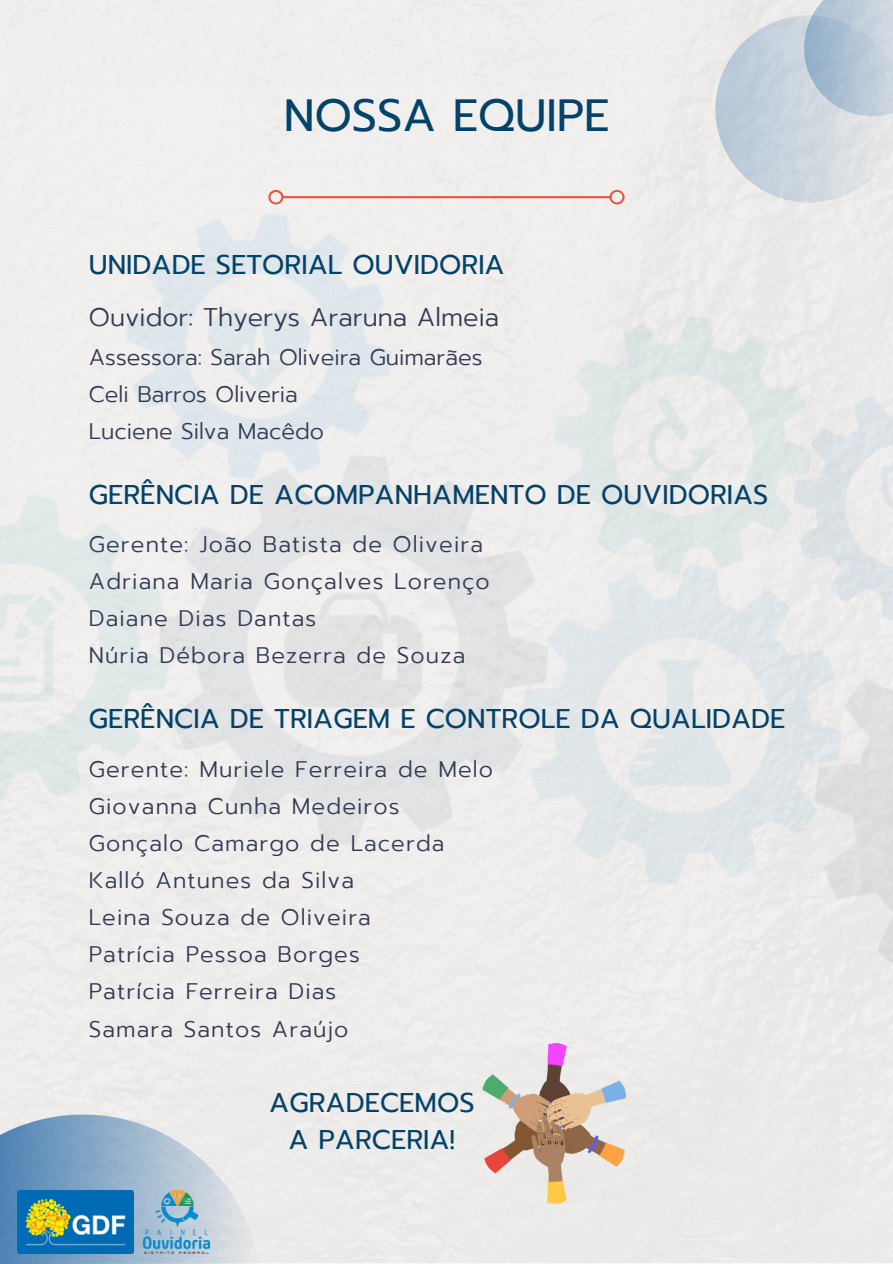
<style>
.page{position:relative;width:893px;height:1264px;background:#fff}
.page>*{position:absolute;margin:0;border:0;box-sizing:border-box;transform-origin:0 0}
.t1{font:45px "Prompt";color:#044369}
.t2{font:27px/37.2px "Prompt";color:#044369;text-align:center}
.t3{font:300 25.5px "Prompt";color:#343b53}
.t4{font:300 22.5px "Prompt";letter-spacing:.05em;color:#343b53}
.t5{font:300 22.5px "Prompt";color:#343b53}
</style>
<div class="page">
<img style="left:0;top:0;width:892px;height:1262px">
<svg style="left:715px;top:0;width:177px;height:202px"></svg>
<svg style="left:268px;top:190px;width:356px;height:14px"></svg>
<img style="left:482px;top:1043px;width:143px;height:160px">
<svg style="left:0;top:1114px;width:261px;height:149px"></svg>
<img style="left:17px;top:1189px;width:116px;height:63px">
<img style="left:144px;top:1189px;width:65px;height:63px">
<p class="t1" style="left:284px;top:82px;width:327px">NOSSA EQUIPE</p>
<p class="t2" style="left:89px;top:247px;width:417px">UNIDADE SETORIAL OUVIDORIA</p>
<p class="t3" style="left:89px;top:298px;width:411px">Ouvidor: Thyerys Araruna Almeia</p>
<p class="t5" style="left:89px;top:340px;width:395px">Assessora: Sarah Oliveira Guimarães</p>
<p class="t5" style="left:89px;top:377px;width:210px">Celi Barros Oliveria</p>
<p class="t5" style="left:89px;top:414px;width:237px">Luciene Silva Macêdo</p>
<p class="t2" style="left:89px;top:476px;width:681px">GERÊNCIA DE ACOMPANHAMENTO DE OUVIDORIAS</p>
<p class="t4" style="left:89px;top:527px;width:395px">Gerente: João Batista de Oliveira</p>
<p class="t4" style="left:89px;top:564px;width:402px">Adriana Maria Gonçalves Lorenço</p>
<p class="t4" style="left:89px;top:601px;width:229px">Daiane Dias Dantas</p>
<p class="t4" style="left:89px;top:639px;width:378px">Núria Débora Bezerra de Souza</p>
<p class="t2" style="left:89px;top:700px;width:698px">GERÊNCIA DE TRIAGEM E CONTROLE DA QUALIDADE</p>
<p class="t4" style="left:89px;top:752px;width:406px">Gerente: Muriele Ferreira de Melo</p>
<p class="t4" style="left:89px;top:789px;width:312px">Giovanna Cunha Medeiros</p>
<p class="t4" style="left:89px;top:826px;width:357px">Gonçalo Camargo de Lacerda</p>
<p class="t4" style="left:89px;top:863px;width:267px">Kalló Antunes da Silva</p>
<p class="t4" style="left:89px;top:900px;width:283px">Leina Souza de Oliveira</p>
<p class="t4" style="left:89px;top:937px;width:272px">Patrícia Pessoa Borges</p>
<p class="t4" style="left:89px;top:974px;width:249px">Patrícia Ferreira Dias</p>
<p class="t4" style="left:89px;top:1011px;width:261px">Samara Santos Araújo</p>
<p class="t2" style="left:269px;top:1084px;width:207px">AGRADECEMOS<br>A PARCERIA!</p>
</div>
